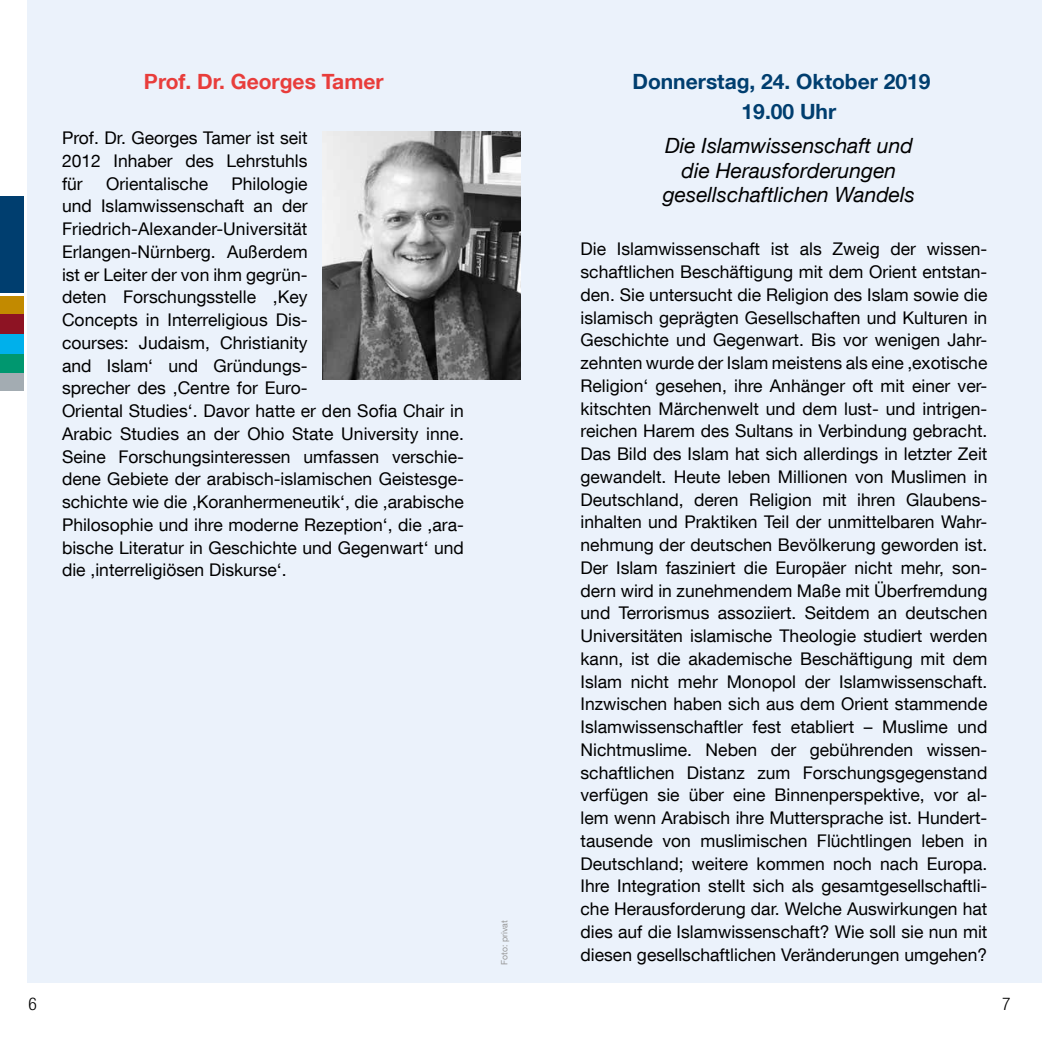
<style>
.page{position:relative;width:1042px;height:1042px;background:#fff}
.page>*{position:absolute;margin:0;border:0;box-sizing:border-box;transform-origin:0 0}
.t1{font:italic 21px/24.5px "Helvetica Neue LT Com";color:#000;text-align:center}
.t2{font:700 21px/29.4px "Helvetica Neue LT Com";color:#003e6f}
.t3{font:700 21px "Helvetica Neue LT Com";color:#e83d3b}
.t4{font:17.5px/22.8px "Helvetica Neue LT Com";color:#000;text-align:justify}
.t5{font:300 condensed 17.5px "Helvetica Neue LT Com";color:#000}
.t6{font:8.75px "Helvetica Neue LT Com";color:#989898}
</style>
<div class="page">
<div style="left:28px;top:0;width:493px;height:982px;background:#ebf2fb"></div>
<div style="left:0;top:295px;width:24px;height:19px;background:#c28a00"></div>
<div style="left:0;top:196px;width:24px;height:99px;background:#003e6f"></div>
<div style="left:0;top:314px;width:24px;height:20px;background:#8d1323"></div>
<div style="left:0;top:334px;width:24px;height:20px;background:#00b0eb"></div>
<div style="left:0;top:354px;width:24px;height:19px;background:#00976f"></div>
<div style="left:0;top:373px;width:24px;height:20px;background:#a3acb2"></div>
<hr style="left:0;top:391px;width:26px;height:3px;background:#fff">
<hr style="left:0;top:293px;width:26px;height:3px;background:#fff">
<div style="left:521px;top:0;width:521px;height:982px;background:#ebf2fb"></div>
<img style="left:322px;top:131px;width:199px;height:248px">
<p class="t3" style="left:144px;top:69px;width:241px">Prof. Dr. Georges Tamer</p>
<p class="t4" style="left:62px;top:126px;width:247px">Prof. Dr. Georges Tamer ist seit 2012 Inhaber des Lehrstuhls für</p>
<p class="t4" style="left:106px;top:171px;width:104px">Orientalische</p>
<p class="t4" style="left:62px;top:171px;width:403px;text-align:left;text-indent:169px">Philologie<br>und Islamwissenschaft an der Friedrich-Alexander-Universität Erlangen-Nürnberg. Außerdem<br>ist er Leiter der von ihm gegrün-<br>deten Forschungsstelle ‚Key<br>Concepts in Interreligious Dis-<br>courses: Judaism, Christianity<br>and Islam‘ und Gründungs-<br>sprecher des ‚Centre for Euro-<br>Oriental Studies‘. Davor hatte er den Sofia Chair in Arabic Studies an der Ohio State University inne.<br>Seine Forschungsinteressen umfassen verschie&shy;dene Gebiete der arabisch-islamischen Geistesge&shy;schichte wie die ‚Koranhermeneutik‘, die ‚arabische Philosophie und ihre moderne Rezeption‘, die ‚ara&shy;bische Literatur in Geschichte und Gegenwart‘ und die ‚interreligiösen Diskurse‘.</p>
<p class="t6" style="left:499px;top:965px;width:46px;rotate:-90deg">Foto: privat</p>
<p class="t2" style="left:741px;top:67px;width:190px;text-indent:-109px">Donnerstag, 24. Oktober 2019<br>19.00 Uhr</p>
<p class="t1" style="left:663px;top:133px;width:254px">Die Islamwissenschaft und die Herausforderungen gesellschaftlichen Wandels</p>
<p class="t4" style="left:580px;top:237px;width:408px">Die Islamwissenschaft ist als Zweig der wissen&shy;schaftlichen Beschäftigung mit dem Orient entstan&shy;den. Sie untersucht die Religion des Islam sowie die islamisch geprägten Gesellschaften und Kulturen in Geschichte und Gegenwart. Bis vor wenigen Jahr&shy;zehnten wurde der Islam meistens als eine ‚exotische Religion‘ gesehen, ihre Anhänger oft mit einer ver&shy;kitschten Märchenwelt und dem lust- und intrigen&shy;reichen Harem des Sultans in Verbindung gebracht.<br>Das Bild des Islam hat sich allerdings in letzter Zeit gewandelt. Heute leben Millionen von Muslimen in Deutschland, deren Religion mit ihren Glaubens&shy;inhalten und Praktiken Teil der unmittelbaren Wahr&shy;nehmung der deutschen Bevölkerung geworden ist.<br>Der Islam fasziniert die Europäer nicht mehr, son&shy;dern wird in zunehmendem Maße mit Überfremdung und Terrorismus assoziiert. Seitdem an deutschen Universitäten islamische Theologie studiert werden kann, ist die akademische Beschäftigung mit dem Islam nicht mehr Monopol der Islamwissenschaft.<br>Inzwischen haben sich aus dem Orient stammende Islamwissenschaftler fest etabliert – Muslime und Nichtmuslime. Neben der gebührenden wissen&shy;schaftlichen Distanz zum Forschungsgegenstand verfügen sie über eine Binnenperspektive, vor al&shy;lem wenn Arabisch ihre Muttersprache ist. Hundert&shy;tausende von muslimischen Flüchtlingen leben in Deutschland; weitere kommen noch nach Europa.<br>Ihre Integration stellt sich als gesamtgesellschaftli&shy;che Herausforderung dar. Welche Auswirkungen hat dies auf die Islamwissenschaft? Wie soll sie nun mit diesen gesellschaftlichen Veränderungen umgehen?</p>
<p class="t5" style="left:29px;top:993px;width:10px">6</p>
<p class="t5" style="left:1002px;top:993px;width:10px">7</p>
</div>
